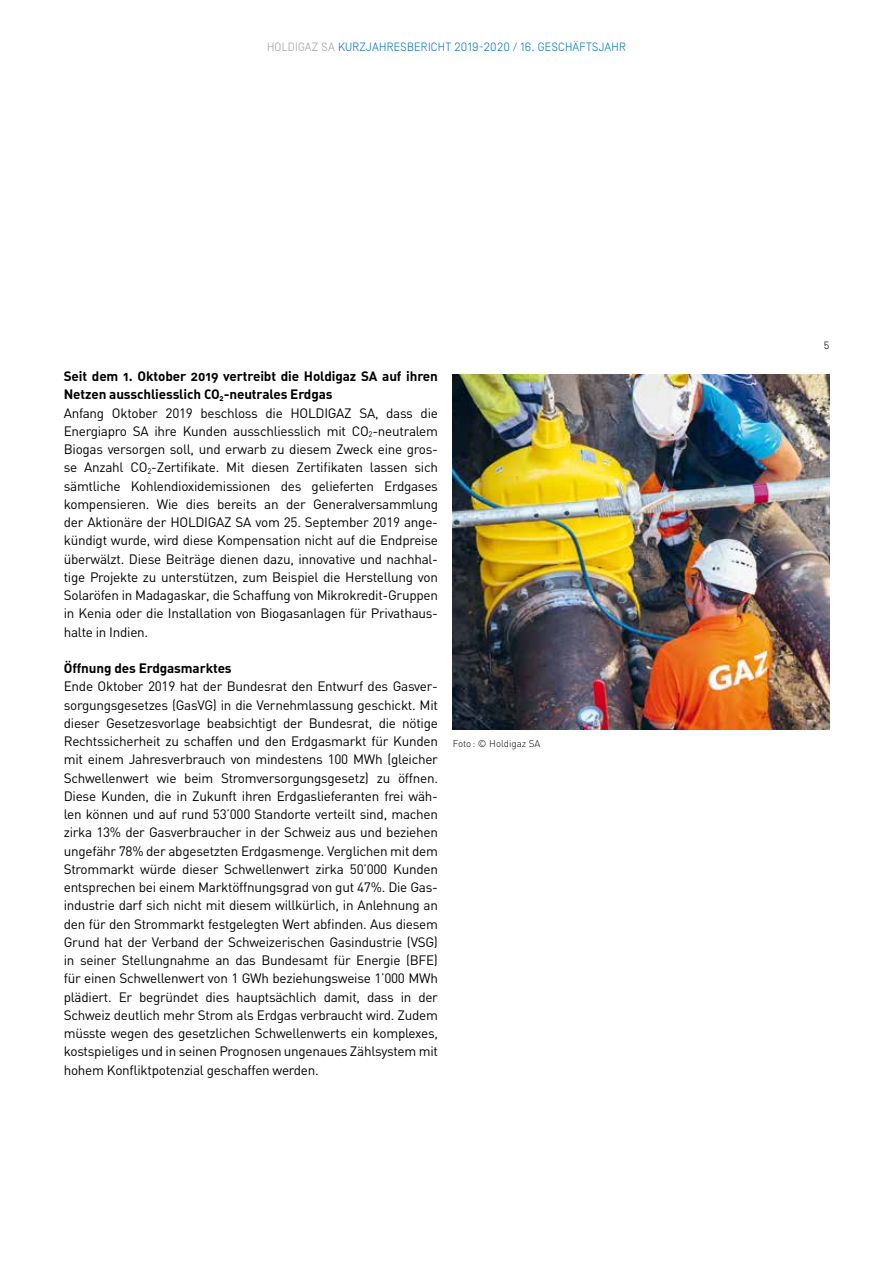
<style>
.page{position:relative;width:893px;height:1263px;background:#fff}
.page>*{position:absolute;margin:0;border:0;box-sizing:border-box;transform-origin:0 0}
.t1{font:13.5px/18.3px "DIN";letter-spacing:-.02em;color:#000;text-align:justify}
.t2{font:13.5px/18.3px "DIN Bold Alternate";letter-spacing:-.01em;color:#000}
.t3{font:300 12px "Simplon BP";letter-spacing:.02em;color:#0071b9}
.t4{font:300 10.5px "Simplon BP";color:#000}
.t5{font:300 9.75px "DIN";color:#000}
.s1{color:#9c9e9f}
</style>
<div class="page">
<img style="left:453px;top:374px;width:376px;height:355px">
<p class="t3" style="left:267px;top:40px;width:360px"><span class="s1">HOLDIGAZ SA</span> KURZJAHRESBERICHT 2019-2020 / 16. GESCHÄFTSJAHR</p>
<p class="t2" style="left:64px;top:366px;width:376px">Seit dem 1. Oktober 2019 vertreibt die Holdigaz SA auf ihren<br>Netzen ausschliesslich CO<sub>2</sub>-neutrales Erdgas</p>
<p class="t1" style="left:64px;top:403px;width:376px">Anfang Oktober 2019 beschloss die HOLDIGAZ SA, dass die Energiapro SA ihre Kunden ausschliesslich mit CO<sub>2</sub>-neutralem Biogas versorgen soll, und erwarb zu diesem Zweck eine gros&shy;se Anzahl CO<sub>2</sub>-Zertifikate. Mit diesen Zertifikaten lassen sich sämtliche Kohlendioxidemissionen des gelieferten Erdgases kompensieren. Wie dies bereits an der Generalversammlung der Aktionäre der HOLDIGAZ SA vom 25. September 2019 ange&shy;kündigt wurde, wird diese Kompensation nicht auf die Endpreise überwälzt. Diese Beiträge dienen dazu, innovative und nachhal&shy;tige Projekte zu unterstützen, zum Beispiel die Herstellung von Solaröfen in Madagaskar, die Schaffung von Mikrokredit-Gruppen in Kenia oder die Installation von Biogasanlagen für Privathaus&shy;halte in Indien.</p>
<p class="t2" style="left:64px;top:658px;width:169px">Öffnung des Erdgasmarktes</p>
<p class="t1" style="left:64px;top:677px;width:376px">Ende Oktober 2019 hat der Bundesrat den Entwurf des Gasver&shy;sorgungsgesetzes (GasVG) in die Vernehmlassung geschickt. Mit dieser Gesetzesvorlage beabsichtigt der Bundesrat, die nötige Rechtssicherheit zu schaffen und den Erdgasmarkt für Kunden mit einem Jahresverbrauch von mindestens 100 MWh (gleicher Schwellenwert wie beim Stromversorgungsgesetz) zu öffnen.<br>Diese Kunden, die in Zukunft ihren Erdgaslieferanten frei wäh&shy;len können und auf rund 53’000 Standorte verteilt sind, machen zirka 13% der Gasverbraucher in der Schweiz aus und beziehen ungefähr 78% der abgesetzten Erdgasmenge. Verglichen mit dem Strommarkt würde dieser Schwellenwert zirka 50’000 Kunden entsprechen bei einem Marktöffnungsgrad von gut 47%. Die Gas&shy;industrie darf sich nicht mit diesem willkürlich, in Anlehnung an den für den Strommarkt festgelegten Wert abfinden. Aus diesem Grund hat der Verband der Schweizerischen Gasindustrie (VSG) in seiner Stellungnahme an das Bundesamt für Energie (BFE) für einen Schwellenwert von 1 GWh beziehungsweise 1’000 MWh plädiert. Er begründet dies hauptsächlich damit, dass in der Schweiz deutlich mehr Strom als Erdgas verbraucht wird. Zudem müsste wegen des gesetzlichen Schwellenwerts ein komplexes, kostspieliges und in seinen Prognosen ungenaues Zählsystem mit hohem Konfliktpotenzial geschaffen werden.</p>
<p class="t5" style="left:453px;top:738px;width:89px">Foto : © Holdigaz SA</p>
<p class="t4" style="left:824px;top:339px;width:7px">5</p>
</div>
